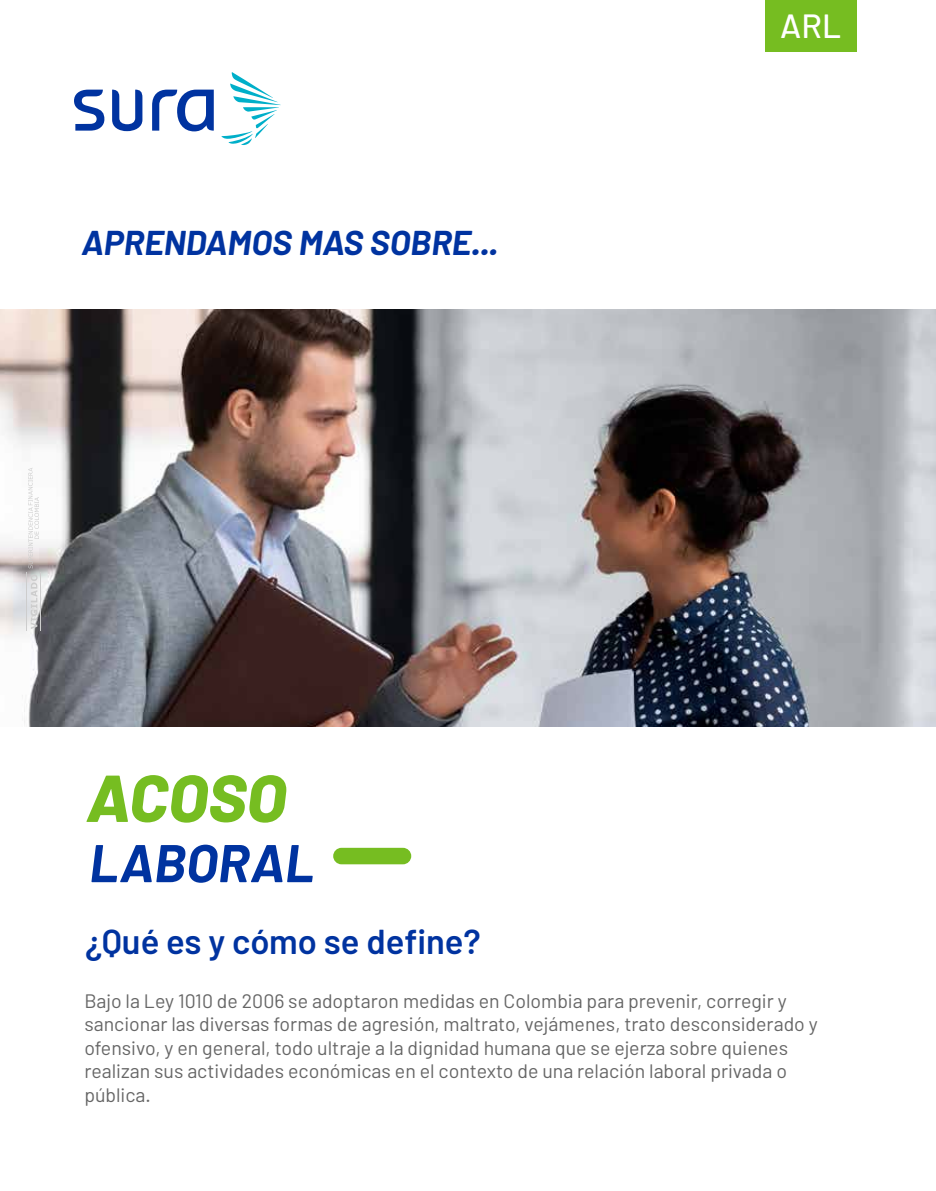
<style>
.page{position:relative;width:936px;height:1191px;background:#fff}
.page>*{position:absolute;margin:0;border:0;box-sizing:border-box;transform-origin:0 0}
.t1{font:italic 800 66.15px "Barlow";color:#76bd21}
.t2{font:italic 700 53.1px "Barlow";color:#0033a0}
.t3{font:italic 700 34.5px "Barlow";color:#0033a0}
.t4{font:600 34.5px "Barlow";color:#0033a0}
.t5{font:500 33.6px "Barlow";color:#fff}
.t6{font:19.5px/23.4px "Barlow";color:#666}
</style>
<div class="page">
<img style="left:0;top:309px;width:935px;height:417px">
<div style="left:765px;top:0;width:91px;height:51px;background:#76bd21"></div>
<svg style="left:74px;top:90px;width:140px;height:41px"></svg>
<svg style="left:221px;top:72px;width:60px;height:73px"></svg>
<svg style="left:31px;top:574px;width:6px;height:55px"></svg>
<hr style="left:26px;top:572px;width:1px;height:59px;background:#cdcdcd">
<hr style="left:40px;top:572px;width:1px;height:59px;background:#cdcdcd">
<svg style="left:28px;top:468px;width:11px;height:100px"></svg>
<div style="left:333px;top:848px;width:78px;height:16px;background:#76bd21;border-radius:8px"></div>
<h3 class="t3" style="left:81px;top:221px;width:418px">APRENDAMOS MAS SOBRE...</h3>
<h1 class="t1" style="left:86px;top:748px;width:202px">ACOSO</h1>
<h2 class="t2" style="left:89px;top:830px;width:226px">LABORAL</h2>
<h3 class="t4" style="left:85px;top:916px;width:397px">¿Qué es y cómo se define?</h3>
<h3 class="t5" style="left:780px;top:6px;width:62px">ARL</h3>
<p class="t6" style="left:84px;top:988px;width:734px">Bajo la Ley 1010 de 2006 se adoptaron medidas en Colombia para prevenir, corregir y sancionar las diversas formas de agresión, maltrato, vejámenes, trato desconsiderado y ofensivo, y en general, todo ultraje a la dignidad humana que se ejerza sobre quienes realizan sus actividades económicas en el contexto de una relación laboral privada o pública.</p>
</div>
